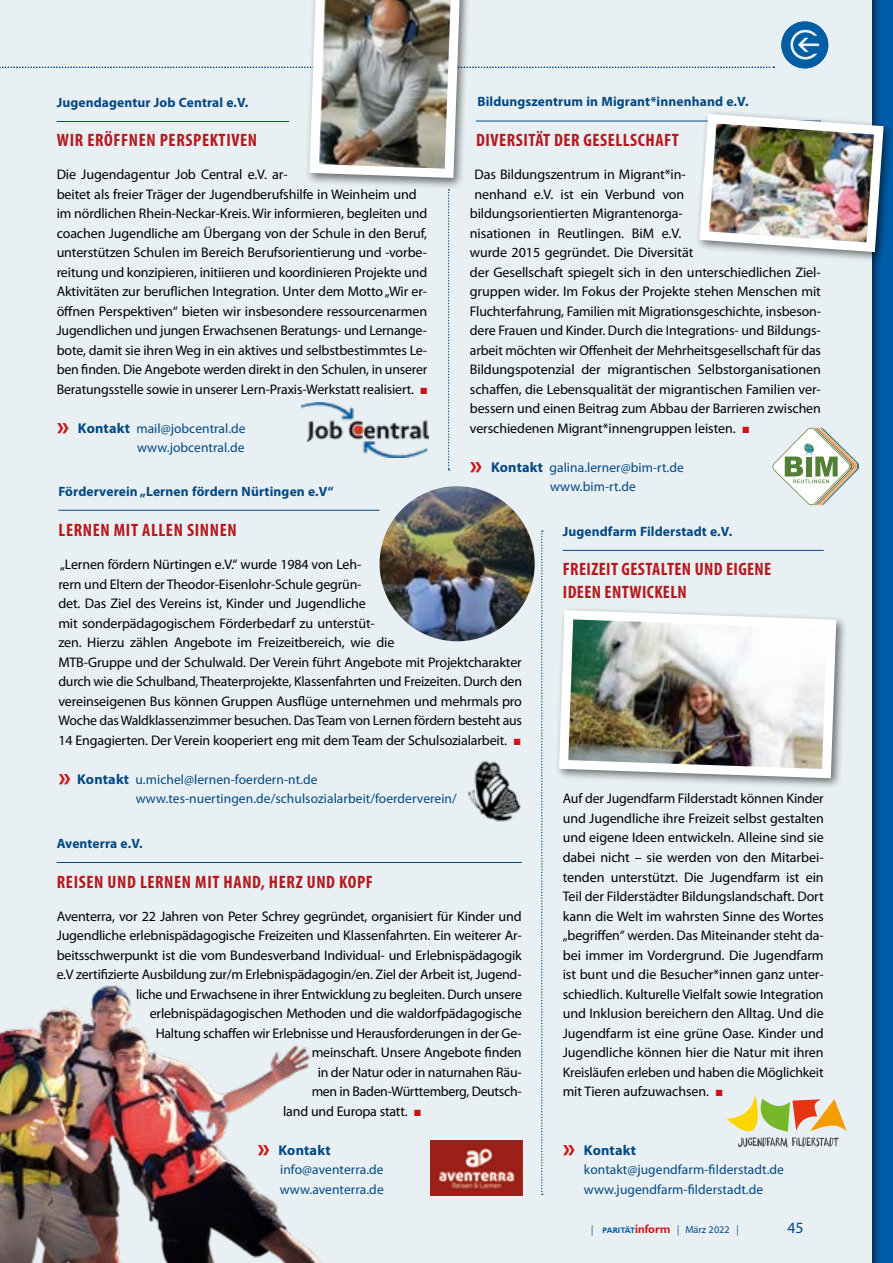
<style>
.page{position:relative;width:893px;height:1263px;background:#fff}
.page>*{position:absolute;margin:0;border:0;box-sizing:border-box;transform-origin:0 0}
.t1{font:700 condensed 18px/22.5px "Myriad Pro";letter-spacing:.035em;color:#b5191e}
.t2{font:15.75px "Myriad";color:#004884}
.t3{font:700 14.25px "Myriad Pro";letter-spacing:.015em;color:#004884}
.t4{font:13.95px/19.5px "Myriad Pro";letter-spacing:-.01em;color:#000}
.t5{font:13.5px/19.5px "Myriad Pro";letter-spacing:.005em;color:#004884}
.t6{font:700 13.5px "Myriad Pro";letter-spacing:.01em;color:#004884}
.t7{font:10.2px "Myriad";color:#004884}
.s1{color:#cd1316}
.s2{font-weight:700;font-size:27px;color:#cd1316}
.s3{font-weight:700;font-size:14.25px}
.s4{font-size:27px;color:#cd1316}
.s5{font-family:"Myriad Pro";font-style:italic;font-stretch:condensed;font-size:10.5px}
.s6{font-family:"Chantilly";font-weight:700;font-size:8.25px;color:#005da9}
.s7{font-family:"Chantilly";font-weight:700;font-size:12.75px;color:#cd1316}
</style>
<div class="page">
<div style="left:872px;top:0;width:21px;height:1263px;background:#000;opacity:.75"></div>
<div style="left:0;top:0;width:872px;height:1263px;background:#e9f0f3"></div>
<hr style="left:57px;top:862px;width:465px;height:1px;background:#004884">
<hr style="left:58px;top:510px;width:321px;height:1px;background:#004884">
<hr style="left:563px;top:550px;width:261px;height:1px;background:#004884">
<svg style="left:541px;top:530px;width:2px;height:665px"></svg>
<img style="left:468px;top:760px;width:53px;height:62px">
<svg style="left:726px;top:1094px;width:121px;height:53px"></svg>
<div style="left:554px;top:605px;width:293px;height:184px;background:#000;opacity:.55"></div>
<img style="left:554px;top:605px;width:287px;height:178px">
<img style="left:380px;top:486px;width:155px;height:155px;border-radius:78px">
<div style="left:695px;top:109px;width:198px;height:154px;background:#000;opacity:.55"></div>
<svg style="left:0;top:0;width:888px;height:506px"></svg>
<img style="left:0;top:985px;width:323px;height:278px">
<img style="left:430px;top:1141px;width:93px;height:54px">
<p class="t6" style="left:477px;top:93px;width:273px">Bildungszentrum in Migrant*innenhand e.V.</p>
<p class="t1" style="left:476px;top:129px;width:204px">DIVERSITÄT DER GESELLSCHAFT</p>
<p class="t4" style="left:474px;top:165px;width:212px">Das Bildungszentrum in Migrant*in-</p>
<p class="t4" style="left:474px;top:184px;width:211px">nenhand e.V. ist ein Verbund von</p>
<p class="t4" style="left:470px;top:204px;width:214px">bildungsorientierten Migrantenorga-</p>
<p class="t4" style="left:470px;top:223px;width:213px">nisationen in Reutlingen. BiM e.V.</p>
<p class="t4" style="left:470px;top:243px;width:225px">wurde 2015 gegründet. Die Diversität</p>
<p class="t4" style="left:470px;top:262px;width:353px">der Gesellschaft spiegelt sich in den unterschiedlichen Ziel-</p>
<p class="t4" style="left:470px;top:282px;width:353px">gruppen wider. Im Fokus der Projekte stehen Menschen mit</p>
<p class="t4" style="left:470px;top:301px;width:353px">Fluchterfahrung, Familien mit Migrationsgeschichte, insbeson-</p>
<p class="t4" style="left:470px;top:321px;width:353px">dere Frauen und Kinder. Durch die Integrations- und Bildungs-</p>
<p class="t4" style="left:470px;top:340px;width:353px">arbeit möchten wir Offenheit der Mehrheitsgesellschaft für das</p>
<p class="t4" style="left:470px;top:360px;width:353px">Bildungspotenzial der migrantischen Selbstorganisationen</p>
<p class="t4" style="left:470px;top:379px;width:353px">schaffen, die Lebensqualität der migrantischen Familien ver-</p>
<p class="t4" style="left:470px;top:399px;width:353px">bessern und einen Beitrag zum Abbau der Barrieren zwischen</p>
<p class="t4" style="left:470px;top:418px;width:280px">verschiedenen Migrant*innengruppen leisten. <span class="s1">■</span></p>
<p class="t5" style="left:550px;top:457px;width:135px;text-indent:-80px"><span class="s2">»</span> <span class="s3">Kontakt</span> galina.lerner@bim-rt.de www.bim-rt.de</p>
<p class="t6" style="left:57px;top:94px;width:193px">Jugendagentur Job Central e.V.</p>
<p class="t1" style="left:57px;top:129px;width:202px">WIR ERÖFFNEN PERSPEKTIVEN</p>
<p class="t4" style="left:57px;top:165px;width:372px">Die Jugendagentur Job Central e.V. ar-<br>beitet als freier Träger der Jugendberufshilfe in Weinheim und im nördlichen Rhein-Neckar-Kreis. Wir informieren, begleiten und coachen Jugendliche am Übergang von der Schule in den Beruf, unterstützen Schulen im Bereich Berufsorientierung und -vorbe&shy;reitung und konzipieren, initiieren und koordinieren Projekte und Aktivitäten zur beruflichen Integration. Unter dem Motto „Wir er&shy;öffnen Perspektiven“ bieten wir insbesondere ressourcenarmen Jugendlichen und jungen Erwachsenen Beratungs- und Lernange&shy;bote, damit sie ihren Weg in ein aktives und selbstbestimmtes Le&shy;ben finden. Die Angebote werden direkt in den Schulen, in unserer Beratungsstelle sowie in unserer Lern-Praxis-Werkstatt realisiert. <span class="s1">■</span></p>
<p class="t5" style="left:57px;top:418px;width:190px;text-align:right"><span class="s2">»</span> <span class="s3">Kontakt</span> mail@jobcentral.de www.jobcentral.de</p>
<p class="t6" style="left:58px;top:482px;width:277px">Förderverein „Lernen fördern Nürtingen e.V“</p>
<p class="t1" style="left:59px;top:519px;width:180px">LERNEN MIT ALLEN SINNEN</p>
<p class="t4" style="left:58px;top:555px;width:465px">„Lernen fördern Nürtingen e.V.“ wurde 1984 von Leh-<br>rern und Eltern der Theodor-Eisenlohr-Schule gegrün-<br>det. Das Ziel des Vereins ist, Kinder und Jugendliche<br>mit sonderpädagogischem Förderbedarf zu unterstüt-<br>zen. Hierzu zählen Angebote im Freizeitbereich, wie die<br>MTB-Gruppe und der Schulwald. Der Verein führt Angebote mit Projektcharakter durch wie die Schulband, Theaterprojekte, Klassenfahrten und Freizeiten. Durch den vereinseigenen Bus können Gruppen Ausflüge unternehmen und mehrmals pro Woche das Waldklassenzimmer besuchen. Das Team von Lernen fördern besteht aus 14 Engagierten. Der Verein kooperiert eng mit dem Team der Schulsozialarbeit. <span class="s1">■</span></p>
<p class="t5" style="left:136px;top:769px;width:323px;text-indent:-77px"><span class="s2">»</span> <span class="s3">Kontakt</span> u.michel@lernen-foerdern-nt.de www.tes-nuertingen.de/schulsozialarbeit/foerderverein/</p>
<p class="t6" style="left:563px;top:522px;width:171px">Jugendfarm Filderstadt e.V.</p>
<p class="t1" style="left:563px;top:558px;width:210px">FREIZEIT GESTALTEN UND EIGENE<br>IDEEN ENTWICKELN</p>
<p class="t4" style="left:563px;top:789px;width:263px;text-align:justify">Auf der Jugendfarm Filderstadt können Kinder und Jugendliche ihre Freizeit selbst gestalten und eigene Ideen entwickeln. Alleine sind sie dabei nicht – sie werden von den Mitarbei&shy;tenden unterstützt. Die Jugendfarm ist ein Teil der Filderstädter Bildungslandschaft. Dort kann die Welt im wahrsten Sinne des Wortes „begriffen“ werden. Das Miteinander steht da&shy;bei immer im Vordergrund. Die Jugendfarm ist bunt und die Besucher*innen ganz unter&shy;schiedlich. Kulturelle Vielfalt sowie Integration und Inklusion bereichern den Alltag. Und die Jugendfarm ist eine grüne Oase. Kinder und Jugendliche können hier die Natur mit ihren Kreisläufen erleben und haben die Möglichkeit mit Tieren aufzuwachsen. <span class="s1">■</span></p>
<p class="t6" style="left:57px;top:834px;width:87px">Aventerra e.V.</p>
<p class="t1" style="left:57px;top:870px;width:318px">REISEN UND LERNEN MIT HAND, HERZ UND KOPF</p>
<p class="t4" style="left:57px;top:906px;width:467px">Aventerra, vor 22 Jahren von Peter Schrey gegründet, organisiert für Kinder und</p>
<p class="t4" style="left:57px;top:925px;width:467px">Jugendliche erlebnispädagogische Freizeiten und Klassenfahrten. Ein weiterer Ar-</p>
<p class="t4" style="left:57px;top:945px;width:466px">beitsschwerpunkt ist die vom Bundesverband Individual- und Erlebnispädagogik</p>
<p class="t4" style="left:57px;top:964px;width:467px">e.V zertifizierte Ausbildung zur/m Erlebnispädagogin/en. Ziel der Arbeit ist, Jugend-</p>
<p class="t4" style="left:136px;top:984px;width:387px">liche und Erwachsene in ihrer Entwicklung zu begleiten. Durch unsere</p>
<p class="t4" style="left:150px;top:1003px;width:373px">erlebnispädagogischen Methoden und die waldorfpädagogische</p>
<p class="t4" style="left:156px;top:1023px;width:367px">Haltung schaffen wir Erlebnisse und Herausforderungen in der Ge-</p>
<p class="t4" style="left:312px;top:1042px;width:211px">meinschaft. Unsere Angebote finden</p>
<p class="t4" style="left:318px;top:1062px;width:206px">in der Natur oder in naturnahen Räu-</p>
<p class="t4" style="left:312px;top:1081px;width:212px">men in Baden-Württemberg, Deutsch-</p>
<p class="t4" style="left:283px;top:1101px;width:139px">land und Europa statt. <span class="s1">■</span></p>
<p class="t3" style="left:257px;top:1140px;width:75px"><span class="s4">»</span> Kontakt</p>
<p class="t5" style="left:280px;top:1159px;width:106px">info@aventerra.de www.aventerra.de</p>
<p class="t3" style="left:563px;top:1140px;width:75px"><span class="s4">»</span> Kontakt</p>
<p class="t5" style="left:584px;top:1159px;width:202px">kontakt@jugendfarm-filderstadt.de www.jugendfarm-filderstadt.de</p>
<p class="t7" style="left:591px;top:1225px;width:148px"><span class="s5">|</span> <span class="s6">PARITÄT</span><span class="s7">inform</span> <span class="s5">|</span> März 2022 <span class="s5">|</span></p>
<p class="t2" style="left:787px;top:1220px;width:18px">45</p>
</div>
